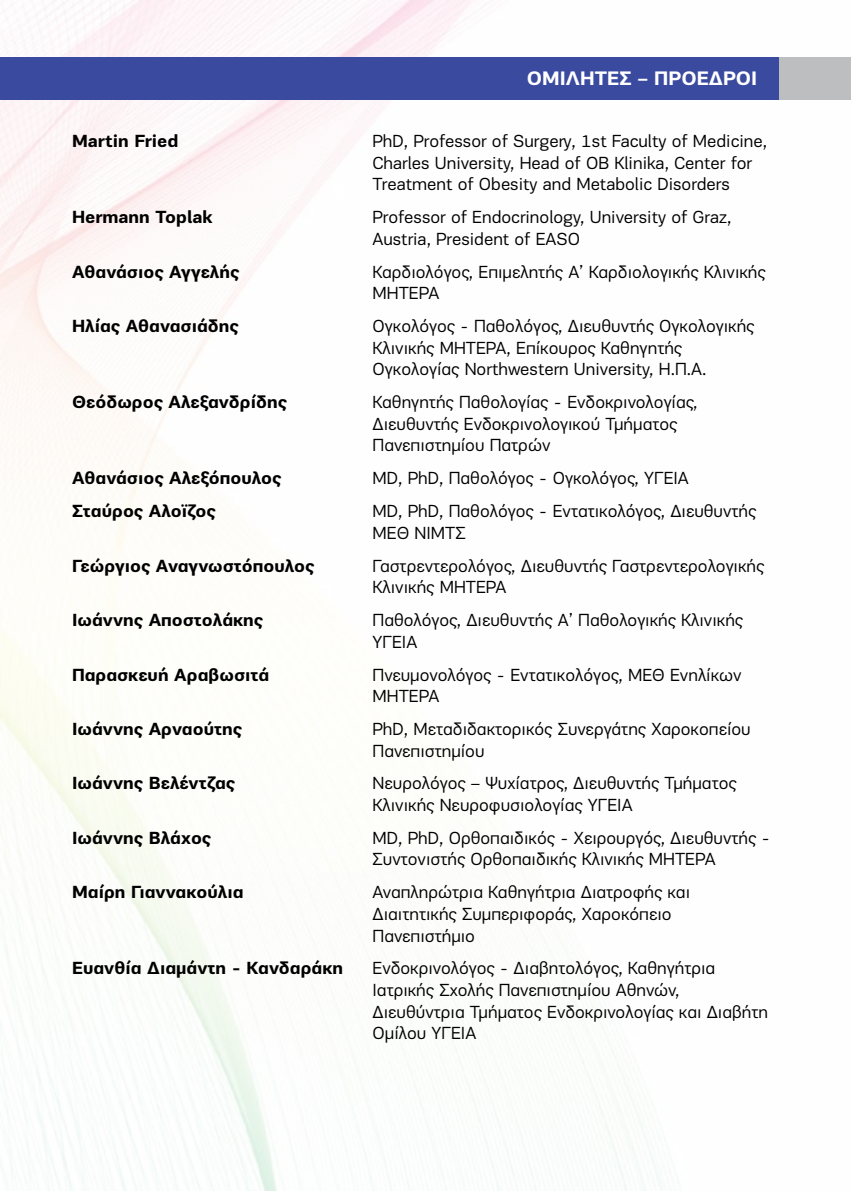
<style>
.page{position:relative;width:851px;height:1191px;background:#fff}
.page>*{position:absolute;margin:0;border:0;box-sizing:border-box;transform-origin:0 0}
.t1{font:700 20px "PF Encore Sans Pro";color:#fff}
.t2{font:18px/21.6px "PF Encore Sans Pro";color:#000}
.t3{font:700 18px "PF Encore Sans Pro";color:#000}
</style>
<div class="page">
<img style="left:0;top:0;width:850px;height:1191px">
<div style="left:638px;top:58px;width:212px;height:42px;background:#bcbec0"></div>
<div style="left:0;top:58px;width:778px;height:42px;background:#3a4a9f"></div>
<p class="t1" style="left:527px;top:66px;width:232px">ΟΜΙΛΗΤΕΣ – ΠΡΟΕΔΡΟΙ</p>
<p class="t3" style="left:72px;top:130px;width:108px">Martin Fried</p>
<p class="t2" style="left:372px;top:130px;width:396px">PhD, Professor of Surgery, 1st Faculty of Medicine,<br>Charles University, Head of OB Klinika, Center for<br>Treatment of Obesity and Metabolic Disorders</p>
<p class="t3" style="left:72px;top:206px;width:142px">Hermann Toplak</p>
<p class="t2" style="left:372px;top:206px;width:360px">Professor of Endocrinology, University of Graz,<br>Austria, President of EASO</p>
<p class="t3" style="left:72px;top:260px;width:169px">Αθανάσιος Αγγελής</p>
<p class="t2" style="left:372px;top:261px;width:395px">Καρδιολόγος, Επιμελητής Α’ Καρδιολογικής Κλινικής<br>ΜΗΤΕΡΑ</p>
<p class="t3" style="left:72px;top:315px;width:168px">Ηλίας Αθανασιάδης</p>
<p class="t2" style="left:372px;top:315px;width:383px">Ογκολόγος - Παθολόγος, Διευθυντής Ογκολογικής<br>Κλινικής ΜΗΤΕΡΑ, Επίκουρος Καθηγητής<br>Ογκολογίας Northwestern University, Η.Π.Α.</p>
<p class="t3" style="left:72px;top:391px;width:216px">Θεόδωρος Αλεξανδρίδης</p>
<p class="t2" style="left:372px;top:391px;width:326px">Καθηγητής Παθολογίας - Ενδοκρινολογίας,<br>Διευθυντής Ενδοκρινολογικού Τμήματος<br>Πανεπιστημίου Πατρών</p>
<p class="t3" style="left:72px;top:467px;width:211px">Αθανάσιος Αλεξόπουλος</p>
<p class="t2" style="left:372px;top:467px;width:318px">MD, PhD, Παθολόγος - Ογκολόγος, ΥΓΕΙΑ</p>
<p class="t3" style="left:72px;top:500px;width:145px">Σταύρος Αλοϊζος</p>
<p class="t2" style="left:372px;top:500px;width:385px">MD, PhD, Παθολόγος - Εντατικολόγος, Διευθυντής<br>ΜΕΘ ΝΙΜΤΣ</p>
<p class="t3" style="left:72px;top:554px;width:244px">Γεώργιος Αναγνωστόπουλος</p>
<p class="t2" style="left:372px;top:555px;width:393px">Γαστρεντερολόγος, Διευθυντής Γαστρεντερολογικής<br>Κλινικής ΜΗΤΕΡΑ</p>
<p class="t3" style="left:72px;top:608px;width:192px">Ιωάννης Αποστολάκης</p>
<p class="t2" style="left:372px;top:609px;width:372px">Παθολόγος, Διευθυντής Α’ Παθολογικής Κλινικής<br>ΥΓΕΙΑ</p>
<p class="t3" style="left:72px;top:663px;width:199px">Παρασκευή Αραβωσιτά</p>
<p class="t2" style="left:372px;top:664px;width:370px">Πνευμονολόγος - Εντατικολόγος, ΜΕΘ Ενηλίκων<br>ΜΗΤΕΡΑ</p>
<p class="t3" style="left:72px;top:717px;width:171px">Ιωάννης Αρναούτης</p>
<p class="t2" style="left:372px;top:718px;width:379px">PhD, Μεταδιδακτορικός Συνεργάτης Χαροκοπείου<br>Πανεπιστημίου</p>
<p class="t3" style="left:72px;top:772px;width:164px">Ιωάννης Βελέντζας</p>
<p class="t2" style="left:372px;top:772px;width:365px">Νευρολόγος – Ψυχίατρος, Διευθυντής Τμήματος<br>Κλινικής Νευροφυσιολογίας ΥΓΕΙΑ</p>
<p class="t3" style="left:72px;top:826px;width:140px">Ιωάννης Βλάχος</p>
<p class="t2" style="left:372px;top:827px;width:399px">MD, PhD, Ορθοπαιδικός - Χειρουργός, Διευθυντής -<br>Συντονιστής Ορθοπαιδικής Κλινικής ΜΗΤΕΡΑ</p>
<p class="t3" style="left:72px;top:881px;width:173px">Μαίρη Γιαννακούλια</p>
<p class="t2" style="left:372px;top:881px;width:319px">Αναπληρώτρια Καθηγήτρια Διατροφής και<br>Διαιτητικής Συμπεριφοράς, Χαροκόπειο<br>Πανεπιστήμιο</p>
<p class="t3" style="left:72px;top:957px;width:272px">Ευανθία Διαμάντη - Κανδαράκη</p>
<p class="t2" style="left:372px;top:957px;width:397px">Ενδοκρινολόγος - Διαβητολόγος, Καθηγήτρια Ιατρικής Σχολής Πανεπιστημίου Αθηνών, Διευθύντρια Τμήματος Ενδοκρινολογίας και Διαβήτη Ομίλου ΥΓΕΙΑ</p>
</div>
